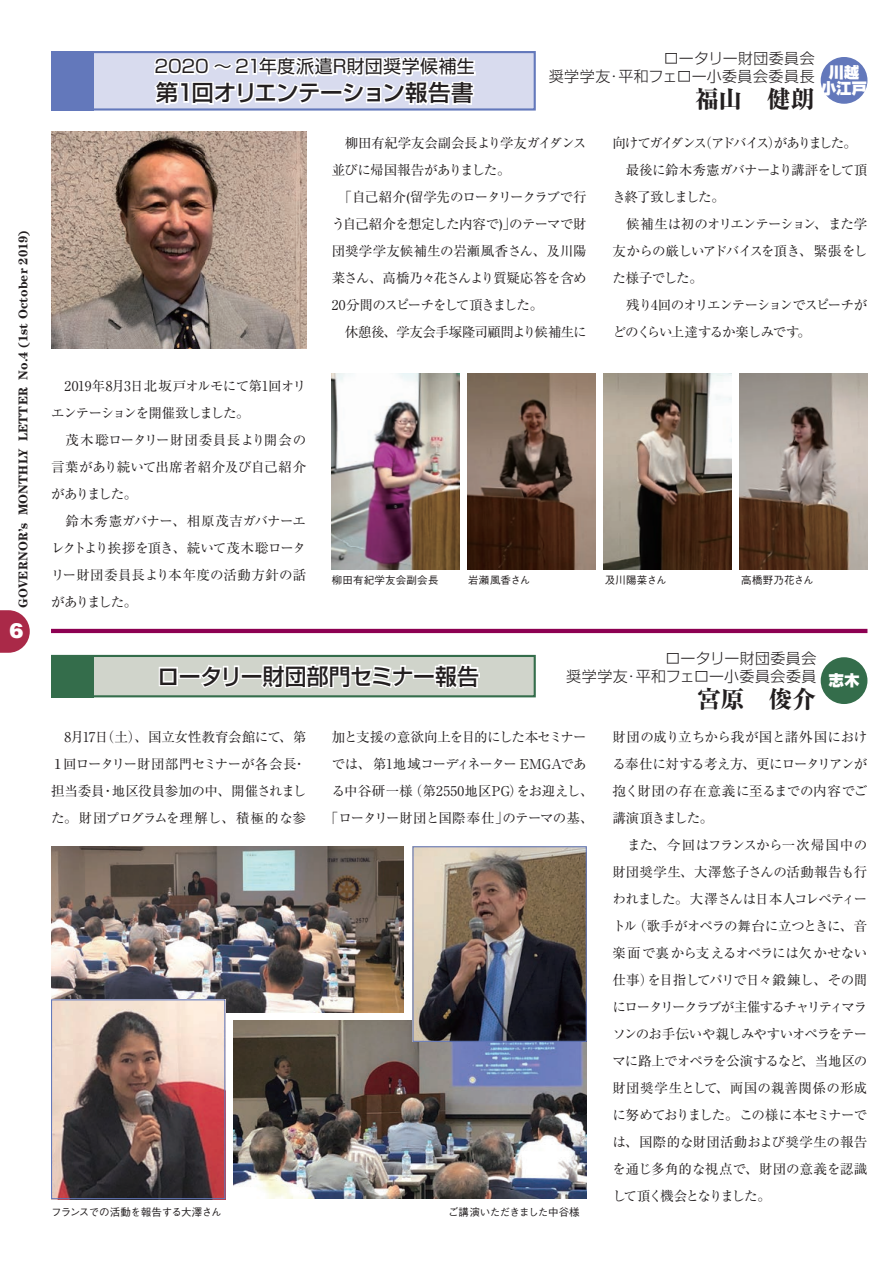
<style>
.page{position:relative;width:893px;height:1263px;background:#fff}
.page>*{position:absolute;margin:0;border:0;box-sizing:border-box;transform-origin:0 0}
._02-本文記事_10pt{font:800 24px "Ryumin Pro";letter-spacing:-.005em;color:#231f20}
._03-本文見出し_５{font:500 22.5px "Shin Go Pro";letter-spacing:-.02em;color:#231f20}
.t1{font:900 21px "Helvetica LT Std";color:#fff}
._03-本文見出し_５-2{font:18px "Shin Go Pro";letter-spacing:.01em;color:#231f20}
._02-本文記事_10pt-2{font:300 15px "Shin Go Pro";letter-spacing:.025em;color:#231f20}
.見出しキャッチ{font:900 15px "Shin Go Pro";letter-spacing:.03em;color:#fff}
._03-本文記事_９pt{font:13.5px/27px "Ryumin Pro";letter-spacing:-.045em;color:#231f20;text-align:justify}
._03-本文記事_９pt-2{font:13.5px/27px "Ryumin Pro";letter-spacing:-.085em;color:#231f20}
._03-本文記事_９pt-3{font:13.5px "Ryumin Pro";letter-spacing:-.15em;color:#231f20}
.t2{font:700 12.75px "Century Std";letter-spacing:.01em;color:#231f20}
.キャプション{font:500 10.5px "Gothic BBB Pro";letter-spacing:-.01em;color:#231f20}
.キャプション-2{font:500 10.5px "Gothic BBB Pro";letter-spacing:-.045em;color:#231f20}
.キャプション-3{font:500 10.5px "Gothic BBB Pro";letter-spacing:-.03em;color:#231f20}
.キャプション-4{font:500 10.5px "Gothic BBB Pro";letter-spacing:.015em;color:#231f20}
</style>
<div class="page">
<svg style="left:0;top:610px;width:30px;height:43px"></svg>
<img style="left:51px;top:132px;width:255px;height:217px">
<img style="left:740px;top:373px;width:127px;height:196px">
<img style="left:604px;top:373px;width:127px;height:196px">
<img style="left:468px;top:373px;width:127px;height:196px">
<img style="left:332px;top:373px;width:127px;height:196px">
<img style="left:51px;top:846px;width:353px;height:166px">
<img style="left:234px;top:1020px;width:353px;height:178px">
<img style="left:414px;top:848px;width:171px;height:192px">
<div style="left:412px;top:846px;width:175px;height:196px;border:1px solid #6378bb"></div>
<img style="left:53px;top:1001px;width:170px;height:196px">
<div style="left:51px;top:999px;width:174px;height:200px;border:1px solid #6378bb"></div>
<div style="left:52px;top:52px;width:483px;height:57px;background:#d8dbee"></div>
<svg style="left:154px;top:56px;width:322px;height:50px"></svg>
<div style="left:51px;top:51px;width:485px;height:60px;border:2px solid #6378bb"></div>
<div style="left:52px;top:656px;width:483px;height:40px;background:#d0d4cb"></div>
<svg style="left:158px;top:667px;width:20px;height:20px"></svg>
<div style="left:178px;top:673px;width:23px;height:6px;border:3px solid #fff"></div>
<svg style="left:197px;top:665px;width:44px;height:23px"></svg>
<div style="left:241px;top:673px;width:22px;height:6px;border:3px solid #fff"></div>
<svg style="left:259px;top:664px;width:155px;height:25px"></svg>
<div style="left:413px;top:673px;width:22px;height:6px;border:3px solid #fff"></div>
<svg style="left:433px;top:664px;width:47px;height:25px"></svg>
<div style="left:51px;top:655px;width:485px;height:42px;border:2px solid #346d4b"></div>
<hr style="left:51px;top:629px;width:816px;height:4px;background:#8d0052">
<div style="left:821px;top:657px;width:46px;height:47px;background:#346d4b;border-radius:50%"></div>
<div style="left:51px;top:655px;width:43px;height:42px;background:#346d4b"></div>
<div style="left:51px;top:51px;width:43px;height:60px;background:#6378bb"></div>
<div style="left:821px;top:57px;width:46px;height:47px;background:#6378bb;border-radius:50%"></div>
<p class="t2" style="left:16px;top:608px;width:379px;rotate:-90deg">GOVERNOR’s MONTHLY LETTER No.4 (1st October 2019)</p>
<h3 class="t1" style="left:9px;top:617px;width:16px">6</h3>
<p class="_03-本文見出し_５-2" style="left:154px;top:52px;width:322px">2020 ～ 21年度派遣R財団奨学候補生</p>
<p class="_03-本文見出し_５" style="left:156px;top:74px;width:319px">第1回オリエンテーション報告書</p>
<p class="_02-本文記事_10pt-2" style="left:664px;top:46px;width:152px">ロータリー財団委員会</p>
<p class="_02-本文記事_10pt-2" style="left:549px;top:64px;width:268px">奨学学友・平和フェロー小委員会委員長</p>
<p class="_02-本文記事_10pt" style="left:695px;top:80px;width:122px">福山　健朗</p>
<p class="見出しキャッチ" style="left:829px;top:60px;width:32px">川越</p>
<p class="見出しキャッチ" style="left:821px;top:77px;width:47px">小江戸</p>
<p class="_03-本文記事_９pt" style="left:51px;top:371px;width:257px">　2019年8月3日北坂戸オルモにて第1回オリエンテーションを開催致しました。</p>
<p class="_03-本文記事_９pt" style="left:51px;top:425px;width:257px">　茂木聡ロータリー財団委員長より開会の言葉があり続いて出席者紹介及び自己紹介がありました。</p>
<p class="_03-本文記事_９pt" style="left:51px;top:506px;width:257px">　鈴木秀憲ガバナー、相原茂吉ガバナーエレクトより挨拶を頂き、続いて茂木聡ロータリー財団委員長より本年度の活動方針の話がありました。</p>
<p class="_03-本文記事_９pt" style="left:332px;top:128px;width:257px">　柳田有紀学友会副会長より学友ガイダンス並びに帰国報告がありました。</p>
<p class="_03-本文記事_９pt" style="left:332px;top:182px;width:257px">　「自己紹介(留学先のロータリークラブで行う自己紹介を想定した内容で)」のテーマで財団奨学学友候補生の岩瀬風香さん、及川陽菜さん、高橋乃々花さんより質疑応答を含め20分間のスピーチをして頂きました。</p>
<p class="_03-本文記事_９pt" style="left:332px;top:317px;width:257px">　休憩後、学友会手塚隆司顧問より候補生に</p>
<p class="_03-本文記事_９pt-3" style="left:612px;top:132px;width:246px">向けてガイダンス（アドバイス）がありました。</p>
<p class="_03-本文記事_９pt" style="left:612px;top:155px;width:257px">　最後に鈴木秀憲ガバナーより講評をして頂き終了致しました。</p>
<p class="_03-本文記事_９pt" style="left:612px;top:209px;width:257px">　候補生は初のオリエンテーション、また学友からの厳しいアドバイスを頂き、緊張をした様子でした。</p>
<p class="_03-本文記事_９pt-2" style="left:612px;top:290px;width:257px">　残り4回のオリエンテーションでスピーチがどのくらい上達するか楽しみです。</p>
<p class="キャプション-4" style="left:332px;top:572px;width:108px">柳田有紀学友会副会長</p>
<p class="キャプション" style="left:468px;top:572px;width:64px">岩瀬風香さん</p>
<p class="キャプション" style="left:605px;top:572px;width:63px">及川陽菜さん</p>
<p class="キャプション" style="left:741px;top:572px;width:74px">高橋野乃花さん</p>
<p class="_03-本文見出し_５" style="left:157px;top:658px;width:323px">ロータリー財団部門セミナー報告</p>
<p class="_02-本文記事_10pt-2" style="left:666px;top:646px;width:152px">ロータリー財団委員会</p>
<p class="_02-本文記事_10pt-2" style="left:566px;top:664px;width:252px">奨学学友・平和フェロー小委員会委員</p>
<p class="_02-本文記事_10pt" style="left:697px;top:680px;width:121px">宮原　俊介</p>
<p class="見出しキャッチ" style="left:829px;top:669px;width:32px">志木</p>
<p class="_03-本文記事_９pt" style="left:51px;top:722px;width:257px">　8月17日（土）、国立女性教育会館にて、第１回ロータリー財団部門セミナーが各会長・担当委員・地区役員参加の中、開催されました。財団プログラムを理解し、積極的な参</p>
<p class="_03-本文記事_９pt" style="left:325px;top:722px;width:270px;text-align:center">加と支援の意欲向上を目的にした本セミナーでは、第1地域コーディネーター EMGAである中谷研一様（第2550地区PG）をお迎えし、「ロータリー財団と国際奉仕」のテーマの基、</p>
<p class="_03-本文記事_９pt" style="left:612px;top:722px;width:257px">財団の成り立ちから我が国と諸外国における奉仕に対する考え方、更にロータリアンが抱く財団の存在意義に至るまでの内容でご講演頂きました。</p>
<p class="_03-本文記事_９pt" style="left:612px;top:830px;width:257px">　また、今回はフランスから一次帰国中の財団奨学生、大澤悠子さんの活動報告も行われました。大澤さんは日本人コレペティートル（歌手がオペラの舞台に立つときに、音楽面で裏から支えるオペラには欠かせない仕事）を目指してパリで日々鍛錬し、その間にロータリークラブが主催するチャリティマラソンのお手伝いや親しみやすいオペラをテーマに路上でオペラを公演するなど、当地区の財団奨学生として、両国の親善関係の形成に努めておりました。この様に本セミナーでは、国際的な財団活動および奨学生の報告を通じ多角的な視点で、財団の意義を認識して頂く機会となりました。</p>
<p class="キャプション-2" style="left:51px;top:1204px;width:172px">フランスでの活動を報告する大澤さん</p>
<p class="キャプション-3" style="left:448px;top:1204px;width:133px">ご講演いただきました中谷様</p>
</div>
